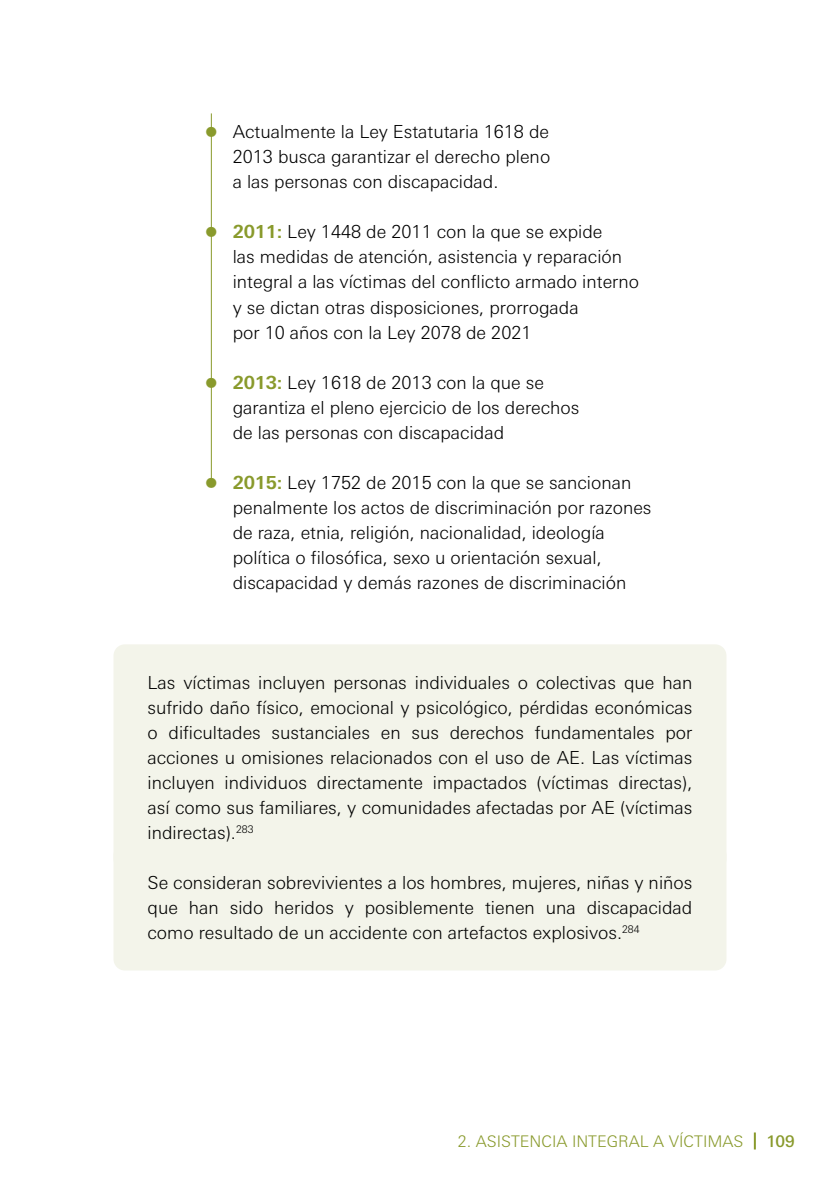
<style>
.page{position:relative;width:840px;height:1191px;background:#fff}
.page>*{position:absolute;margin:0;border:0;box-sizing:border-box;transform-origin:0 0}
.Body_cadre_gris{font:300 18px/25px "Linotype Univers Basic";color:#000;text-align:justify}
.t1{font:300 16px "Linotype Univers Basic";color:#899a2c}
.t2{font:500 16px "Linotype Univers Basic";color:#899a2c}
.s1{font-size:28px;color:#899a2c}
.s2{font-weight:700;color:#899a2c}
</style>
<div class="page">
<svg style="left:753px;top:1132px;width:2px;height:17px"></svg>
<div style="left:113px;top:644px;width:613px;height:226px;background:#f3f4ea;border-radius:11px"></div>
<div style="left:113px;top:844px;width:613px;height:126px;background:#f3f4ea;border-radius:11px"></div>
<hr style="left:211px;top:113px;width:1px;height:371px;background:#899a2c">
<p class="Body_cadre_gris" style="left:232px;top:119px;width:319px;text-indent:-28px"><span class="s1">•</span> Actualmente la Ley Estatutaria 1618 de 2013 busca garantizar el derecho pleno a las personas con discapacidad.</p>
<p class="Body_cadre_gris" style="left:232px;top:219px;width:407px;text-align:left;text-indent:-28px"><span class="s1">•</span> <span class="s2">2011:</span> Ley 1448 de 2011 con la que se expide<br>las medidas de atención, asistencia y reparación integral a las víctimas del conflicto armado interno y se dictan otras disposiciones, prorrogada<br>por 10 años con la Ley 2078 de 2021</p>
<p class="Body_cadre_gris" style="left:232px;top:369px;width:348px;text-align:left;text-indent:-28px"><span class="s1">•</span> <span class="s2">2013:</span> Ley 1618 de 2013 con la que se garantiza el pleno ejercicio de los derechos de las personas con discapacidad</p>
<p class="Body_cadre_gris" style="left:232px;top:469px;width:420px;text-align:left;text-indent:-28px"><span class="s1">•</span> <span class="s2">2015:</span> Ley 1752 de 2015 con la que se sancionan penalmente los actos de discriminación por razones de raza, etnia, religión, nacionalidad, ideología política o filosófica, sexo u orientación sexual, discapacidad y demás razones de discriminación</p>
<p class="Body_cadre_gris" style="left:147px;top:669px;width:546px">Las víctimas incluyen personas individuales o colectivas que han sufrido daño físico, emocional y psicológico, pérdidas económicas o dificultades sustanciales en sus derechos fundamentales por acciones u omisiones relacionados con el uso de AE. Las víctimas incluyen individuos directamente impactados (víctimas directas), así como sus familiares, y comunidades afectadas por AE (víctimas indirectas).<sup>283</sup></p>
<p class="Body_cadre_gris" style="left:147px;top:869px;width:546px">Se consideran sobrevivientes a los hombres, mujeres, niñas y niños que han sido heridos y posiblemente tienen una discapacidad como resultado de un accidente con artefactos explosivos.<sup>284</sup></p>
<p class="t1" style="left:457px;top:1131px;width:287px">2. ASISTENCIA INTEGRAL A VÍCTIMAS</p>
<p class="t2" style="left:765px;top:1131px;width:30px">109</p>
</div>
